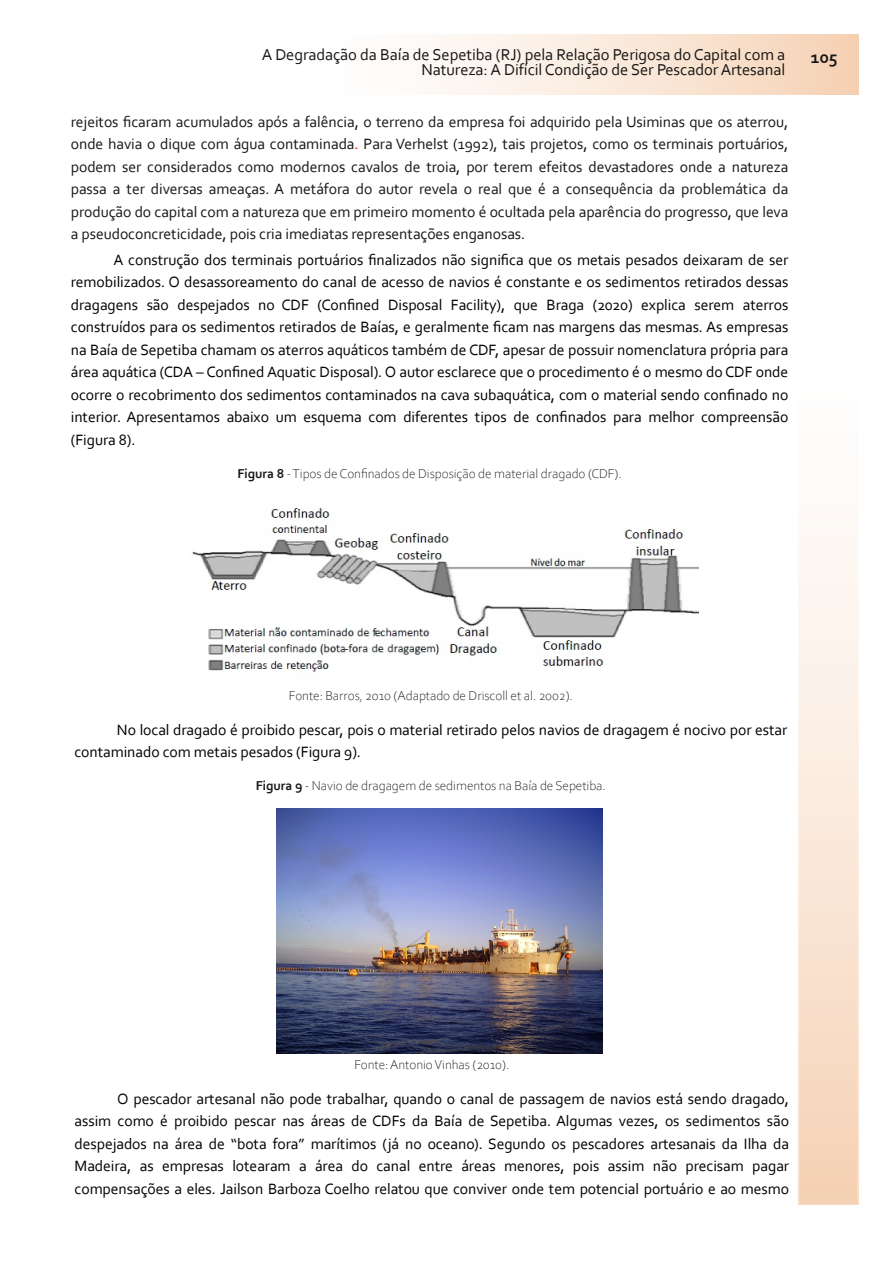
<style>
.page{position:relative;width:893px;height:1263px;background:#fff}
.page>*{position:absolute;margin:0;border:0;box-sizing:border-box;transform-origin:0 0}
.t1{font:700 18px "Corbel";color:#181715}
.t2{font:16.5px/15px "Corbel";letter-spacing:-.005em;color:#181715;text-align:right}
.t3{font:15.6px/22.5px "Corbel";letter-spacing:-.005em;color:#000;text-align:justify}
.t4{font:15.6px/22.5px "Corbel";letter-spacing:-.005em;color:#181715;text-align:justify}
.t5{font:300 13.5px "Corbel";letter-spacing:-.005em;color:#181715}
.s1{color:#f00}
.s2{font-weight:700}
</style>
<div class="page">
<div style="left:68px;top:35px;width:790px;height:59px;background:#fff;opacity:.3"></div>
<div style="left:799px;top:102px;width:59px;height:1103px;background:#fff;opacity:.3"></div>
<div style="left:798px;top:101px;width:61px;height:1104px;border:2px solid #fff"></div>
<img style="left:192px;top:508px;width:506px;height:164px">
<img style="left:276px;top:808px;width:326px;height:245px">
<p class="t2" style="left:262px;top:49px;width:525px">A Degradação da Baía de Sepetiba (RJ) pela Relação Perigosa do Capital com a<br>Natureza: A Difícil Condição de Ser PescadorArtesanal</p>
<p class="t4" style="left:71px;top:112px;width:719px">rejeitos ficaram acumulados após a falência, o terreno da empresa foi adquirido pela Usiminas que os aterrou, onde havia o dique com água contaminada<span class="s1">.</span> Para Verhelst (1992), tais projetos, como os terminais portuários, podem ser considerados como modernos cavalos de troia, por terem efeitos devastadores onde a natureza passa a ter diversas ameaças. A metáfora do autor revela o real que é a consequência da problemática da produção do capital com a natureza que em primeiro momento é ocultada pela aparência do progresso, que leva a pseudoconcreticidade, pois cria imediatas representações enganosas.</p>
<p class="t3" style="left:71px;top:250px;width:719px;text-indent:43px">A construção dos terminais portuários finalizados não significa que os metais pesados deixaram de ser remobilizados. O desassoreamento do canal de acesso de navios é constante e os sedimentos retirados dessas dragagens são despejados no CDF (Confined Disposal Facility), que Braga (2020) explica serem aterros construídos para os sedimentos retirados de Baías, e geralmente ficam nas margens das mesmas. As empresas na Baía de Sepetiba chamam os aterros aquáticos também de CDF, apesar de possuir nomenclatura própria para área aquática (CDA – Confined Aquatic Disposal). O autor esclarece que o procedimento é o mesmo do CDF onde ocorre o recobrimento dos sedimentos contaminados na cava subaquática, com o material sendo confinado no interior. Apresentamos abaixo um esquema com diferentes tipos de confinados para melhor compreensão (Figura 8).</p>
<p class="t5" style="left:238px;top:468px;width:385px"><span class="s2">Figura 8</span> -Tipos deConfinados de Disposição de material dragado (CDF).</p>
<p class="t1" style="left:811px;top:49px;width:28px">105</p>
<p class="t5" style="left:289px;top:690px;width:285px">Fonte: Barros, 2010 (Adaptado de Driscoll et al. 2002).</p>
<p class="t3" style="left:74px;top:720px;width:714px;text-indent:43px">No local dragado é proibido pescar, pois o material retirado pelos navios de dragagem é nocivo por estar contaminado com metais pesados (Figura 9).</p>
<p class="t5" style="left:256px;top:780px;width:351px"><span class="s2">Figura 9</span> - Navio de dragagem de sedimentos na Baía de Sepetiba.</p>
<p class="t5" style="left:354px;top:1059px;width:156px">Fonte:AntonioVinhas (2010).</p>
<p class="t3" style="left:75px;top:1088px;width:716px;text-indent:43px">O pescador artesanal não pode trabalhar, quando o canal de passagem de navios está sendo dragado, assim como é proibido pescar nas áreas de CDFs da Baía de Sepetiba. Algumas vezes, os sedimentos são despejados na área de “bota fora” marítimos (já no oceano). Segundo os pescadores artesanais da Ilha da Madeira, as empresas lotearam a área do canal entre áreas menores, pois assim não precisam pagar compensações a eles. Jailson Barboza Coelho relatou que conviver onde tem potencial portuário e ao mesmo</p>
</div>
